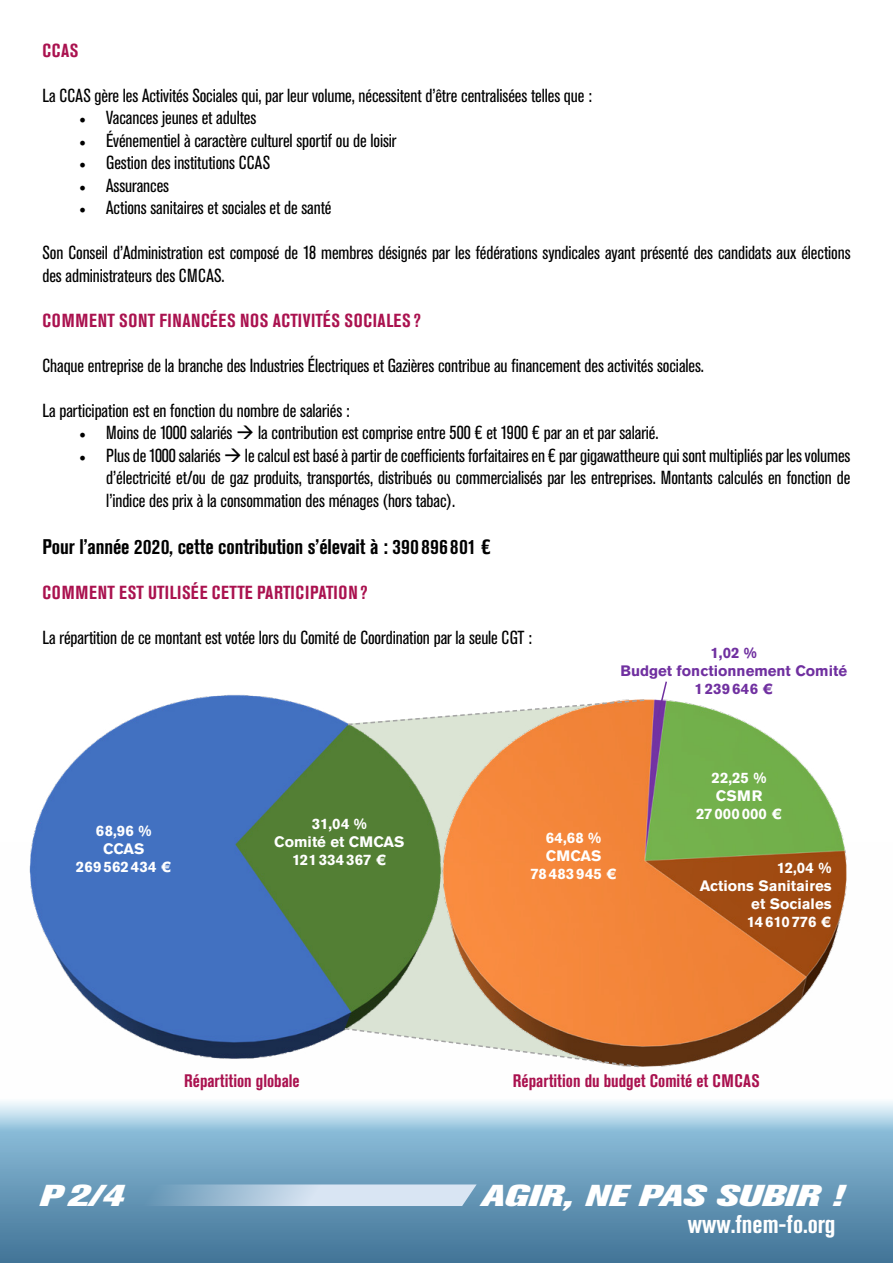
<style>
.page{position:relative;width:893px;height:1263px;background:#fff}
.page>*{position:absolute;margin:0;border:0;box-sizing:border-box;transform-origin:0 0}
.t1{font:italic 800 30px "Akzidenz Grotesk Pro";color:#fff;scale:1.4 1}
.t2{font:700 condensed 25.5px "Akzidenz Grotesk Pro";color:#fff}
.t3{font:700 condensed 21px "Akzidenz Grotesk Pro";letter-spacing:-.005em;color:#000}
.t4{font:condensed 18.75px/22.5px "Akzidenz Grotesk Pro";letter-spacing:-.005em;color:#000}
.t5{font:700 condensed 18.75px "Akzidenz Grotesk Pro";letter-spacing:.035em;color:#aa124f}
.t6{font:700 condensed 18px "Akzidenz Grotesk Pro";color:#aa124f}
.t7{font:700 15px/18px "Akzidenz Grotesk Pro";color:#fff;text-align:center}
.t8{font:700 15px/18px "Akzidenz Grotesk Pro";letter-spacing:.02em;color:#fff;text-align:center}
.t9{font:700 15px/18px "Akzidenz Grotesk Pro";color:#7030a0;text-align:center}
.s1{font-family:"Minion Pro";font-stretch:normal;font-size:18px}
</style>
<div class="page">
<svg style="left:0;top:1101px;width:893px;height:162px;background:#76a4c0"></svg>
<svg style="left:136px;top:1184px;width:341px;height:22px;background:#b3cbdf"></svg>
<img style="left:29px;top:694px;width:412px;height:365px">
<img style="left:441px;top:699px;width:406px;height:368px">
<svg style="left:346px;top:698px;width:300px;height:28px"></svg>
<svg style="left:343px;top:1027px;width:297px;height:41px"></svg>
<svg style="left:656px;top:681px;width:12px;height:38px"></svg>
<p class="t5" style="left:43px;top:38px;width:37px">CCAS</p>
<p class="t4" style="left:43px;top:83px;width:551px">La CCAS gère les Activités Sociales qui, par leur volume, nécessitent d’être centralisées telles que :</p>
<p class="t4" style="left:79px;top:106px;width:178px"><span class="s1">•</span> Vacances jeunes et adultes</p>
<p class="t4" style="left:79px;top:128px;width:319px"><span class="s1">•</span> Événementiel à caractère culturel sportif ou de loisir</p>
<p class="t4" style="left:79px;top:151px;width:192px"><span class="s1">•</span> Gestion des institutions CCAS</p>
<p class="t4" style="left:79px;top:173px;width:91px"><span class="s1">•</span> Assurances</p>
<p class="t4" style="left:79px;top:196px;width:254px"><span class="s1">•</span> Actions sanitaires et sociales et de santé</p>
<p class="t4" style="left:43px;top:241px;width:810px">Son Conseil d’Administration est composé de 18 membres désignés par les fédérations syndicales ayant présenté des candidats aux élections des administrateurs des CMCAS.</p>
<p class="t5" style="left:43px;top:308px;width:380px">COMMENT SONT FINANCÉES NOS ACTIVITÉS SOCIALES?</p>
<p class="t4" style="left:43px;top:353px;width:663px">Chaque entreprise de la branche des Industries Électriques et Gazières contribue au financement des activités sociales.</p>
<p class="t4" style="left:43px;top:398px;width:309px">La participation est en fonction du nombre de salariés :</p>
<p class="t4" style="left:79px;top:421px;width:581px"><span class="s1">•</span> Moins de 1000 salariés → la contribution est comprise entre 500 € et 1900 € par an et par salarié.</p>
<p class="t4" style="left:106px;top:443px;width:746px;text-align:justify;text-indent:-27px"><span class="s1">•</span> Plus de 1000 salariés → le calcul est basé à partir de coefficients forfaitaires en € par gigawattheure qui sont multipliés par les volumes d’électricité et/ou de gaz produits, transportés, distribués ou commercialisés par les entreprises. Montants calculés en fonction de l’indice des prix à la consommation des ménages (hors tabac).</p>
<p class="t3" style="left:43px;top:533px;width:450px">Pour l’année 2020, cette contribution s’élevait à : 390896801 €</p>
<p class="t5" style="left:43px;top:581px;width:327px">COMMENT EST UTILISÉE CETTE PARTICIPATION?</p>
<p class="t4" style="left:43px;top:626px;width:491px">La répartition de ce montant est votée lors du Comité de Coordination par la seule CGT :</p>
<p class="t9" style="left:620px;top:643px;width:228px">1,02 %<br>Budget fonctionnement Comité<br>1239646 €</p>
<p class="t7" style="left:274px;top:814px;width:132px">31,04 %<br>Comité et CMCAS<br>121334367 €</p>
<p class="t8" style="left:76px;top:822px;width:97px">68,96 %<br>CCAS<br>269562434 €</p>
<p class="t8" style="left:530px;top:828px;width:88px">64,68 %<br>CMCAS<br>78483945 €</p>
<p class="t7" style="left:696px;top:769px;width:87px">22,25 %<br>CSMR<br>27000000 €</p>
<p class="t7" style="left:700px;top:859px;width:133px;text-align:right">12,04 %<br>Actions Sanitaires et Sociales<br>14610776 €</p>
<h1 class="t1" style="left:39px;top:1176px;width:62px">P2/4</h1>
<p class="t6" style="left:184px;top:1069px;width:117px">Répartition globale</p>
<p class="t6" style="left:513px;top:1069px;width:248px">Répartition du budget Comité et CMCAS</p>
<h1 class="t1" style="left:481px;top:1176px;width:260px">AGIR, NE PAS SUBIR !</h1>
<h2 class="t2" style="left:688px;top:1208px;width:149px">www.fnem-fo.org</h2>
</div>
